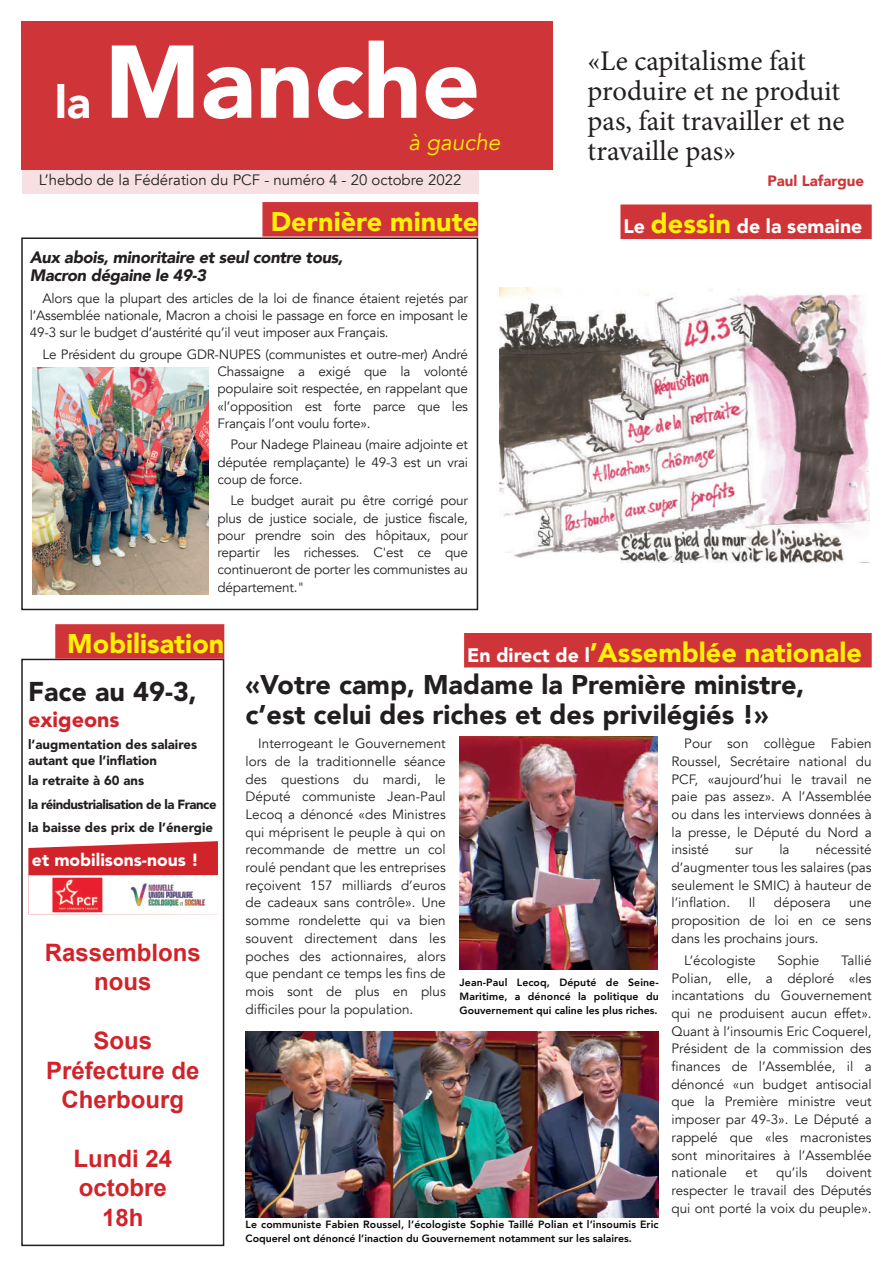
<style>
.page{position:relative;width:893px;height:1263px;background:#fff}
.page>*{position:absolute;margin:0;border:0;box-sizing:border-box;transform-origin:0 0}
.t1{font:900 102px "Avenir";color:#fff}
.t2{font:900 45px "Avenir";color:#fff}
.t3{font:28.5px/29.7px "Minion Pro";color:#231f20}
.t4{font:900 27px/30px "Avenir";color:#231f20}
.t5{font:900 27px "Avenir";color:#fff101}
.t6{font:700 24px/29.4px "Arial";color:#d1232a;text-align:center}
.t7{font:italic 22.5px "Avenir";color:#fff101}
.t8{font:900 21.6px "Avenir";color:#d1232a}
.t9{font:900 19.5px "Avenir";color:#fff}
.t10{font:900 17.55px "Avenir";color:#fff}
.t11{font:italic 900 16.5px/18.9px "Avenir";letter-spacing:-.02em;color:#231f20}
.t12{font:15px "Avenir";color:#231f20}
.t13{font:900 15px "Avenir";color:#cf3439}
.t14{font:13.5px/17.7px "Avenir";color:#231f20;text-align:justify}
.t15{font:900 13.2px/23.4px "Avenir";letter-spacing:-.02em;color:#231f20}
.t16{font:900 13.2px/15.8px "Avenir";color:#231f20}
.t17{font:800 10.5px/14px "Avenir";color:#080505}
.s1{font-size:27px;color:#fff101}
.s2{font-size:19.5px;color:#fff}
</style>
<div class="page">
<div style="left:21px;top:659px;width:203px;height:587px;border:2px solid #231f20"></div>
<img style="left:499px;top:287px;width:370px;height:276px">
<div style="left:21px;top:237px;width:457px;height:373px;border:2px solid #231f20"></div>
<div style="left:22px;top:170px;width:456px;height:24px;background:#f7e0e1"></div>
<div style="left:21px;top:21px;width:532px;height:149px;background:#cf3439"></div>
<img style="left:246px;top:1031px;width:413px;height:186px">
<div style="left:55px;top:624px;width:169px;height:35px;background:#cf3439"></div>
<div style="left:464px;top:633px;width:408px;height:34px;background:#cf3439"></div>
<div style="left:620px;top:204px;width:252px;height:35px;background:#cf3439"></div>
<div style="left:262px;top:202px;width:216px;height:35px;background:#cf3439"></div>
<svg style="left:28px;top:841px;width:190px;height:34px;background:#d53a40"></svg>
<img style="left:130px;top:882px;width:76px;height:25px">
<img style="left:52px;top:878px;width:50px;height:34px">
<img style="left:33px;top:368px;width:175px;height:226px">
<img style="left:459px;top:736px;width:199px;height:233px">
<h2 class="t2" style="left:55px;top:73px;width:37px">la</h2>
<h1 class="t1" style="left:104px;top:16px;width:377px">Manche</h1>
<h3 class="t7" style="left:409px;top:127px;width:93px">à gauche</h3>
<p class="t12" style="left:39px;top:170px;width:424px">L’hebdo de la Fédération du PCF - numéro 4 - 20 octobre 2022</p>
<h3 class="t3" style="left:588px;top:46px;width:259px">«Le capitalisme fait produire et ne produit pas, fait travailler et ne travaille pas»</h3>
<p class="t13" style="left:767px;top:171px;width:98px">Paul Lafargue</p>
<h3 class="t5" style="left:271px;top:204px;width:209px">Dernière minute</h3>
<h3 class="t9" style="left:623px;top:213px;width:240px">Le <span class="s1">dessin</span> de la semaine</h3>
<p class="t11" style="left:30px;top:248px;width:315px">Aux abois, minoritaire et seul contre tous,<br>Macron dégaine le 49-3</p>
<p class="t14" style="left:30px;top:290px;width:440px;line-height:17.2px;text-indent:13px">Alors que la plupart des articles de la loi de finance étaient rejetés par l’Assemblée nationale, Macron a choisi le passage en force en imposant le 49-3 sur le budget d’austérité qu’il veut imposer aux Français.</p>
<p class="t14" style="left:218px;top:346px;width:252px;line-height:17.2px;text-indent:-175px">Le Président du groupe GDR-NUPES (communistes et outre-mer) André Chassaigne a exigé que la volonté populaire soit respectée, en rappelant que «l’opposition est forte parce que les Français l’ont voulu forte».</p>
<p class="t14" style="left:218px;top:436px;width:252px;line-height:17.2px;text-indent:13px">Pour Nadege Plaineau (maire adjointe et députée remplaçante) le 49-3 est un vrai coup de force.</p>
<p class="t14" style="left:218px;top:492px;width:252px;line-height:17.2px;text-indent:13px">Le budget aurait pu être corrigé pour plus de justice sociale, de justice fiscale, pour prendre soin des hôpitaux, pour repartir les richesses. C'est ce que continueront de porter les communistes au département."</p>
<h3 class="t5" style="left:67px;top:626px;width:159px">Mobilisation</h3>
<h3 class="t5" style="left:467px;top:634px;width:396px"><span class="s2">En direct de l</span>’Assemblée nationale</h3>
<h3 class="t4" style="left:28px;top:679px;width:170px">Face au 49-3,</h3>
<h3 class="t8" style="left:28px;top:710px;width:93px">exigeons</h3>
<p class="t16" style="left:28px;top:738px;width:170px">l’augmentation des salaires autant que l’in昀ation</p>
<p class="t15" style="left:28px;top:770px;width:190px">la retraite à 60 ans<br>la réindustrialisation de la France la baisse des prix de l’énergie</p>
<p class="t10" style="left:32px;top:852px;width:169px">et mobilisons-nous !</p>
<h3 class="t6" style="left:45px;top:938px;width:158px">Rassemblons nous</h3>
<h3 class="t6" style="left:46px;top:1026px;width:155px">Sous<br>Préfecture de<br>Cherbourg</h3>
<h3 class="t6" style="left:73px;top:1144px;width:100px">Lundi 24 octobre<br>18h</h3>
<h3 class="t4" style="left:246px;top:671px;width:561px">«Votre camp, Madame la Première ministre, c’est celui des riches et des privilégiés !»</h3>
<p class="t14" style="left:246px;top:735px;width:202px;text-indent:13px">Interrogeant le Gouvernement lors de la traditionnelle séance des questions du mardi, le Député communiste Jean-Paul Lecoq a dénoncé «des Ministres qui méprisent le peuple à qui on recommande de mettre un col roulé pendant que les entreprises reçoivent 157 milliards d’euros de cadeaux sans contrôle». Une somme rondelette qui va bien souvent directement dans les poches des actionnaires, alors que pendant ce temps les fins de mois sont de plus en plus difficiles pour la population.</p>
<p class="t14" style="left:671px;top:735px;width:202px;text-indent:13px">Pour son collègue Fabien Roussel, Secrétaire national du PCF, «aujourd’hui le travail ne paie pas assez». A l’Assemblée ou dans les interviews données à la presse, le Député du Nord a insisté</p>
<p class="t14" style="left:735px;top:841px;width:19px">sur</p>
<p class="t14" style="left:779px;top:841px;width:12px">la</p>
<p class="t14" style="left:671px;top:841px;width:202px;text-indent:144px">nécessité d’augmenter tous les salaires (pas seulement le SMIC) à hauteur de l’inflation.</p>
<p class="t14" style="left:749px;top:894px;width:8px">Il</p>
<p class="t14" style="left:774px;top:894px;width:58px">déposera</p>
<p class="t14" style="left:671px;top:894px;width:202px;text-indent:178px">une proposition de loi en ce sens dans les prochains jours.</p>
<p class="t14" style="left:684px;top:952px;width:73px">L’écologiste</p>
<p class="t14" style="left:777px;top:952px;width:44px">Sophie</p>
<p class="t14" style="left:671px;top:952px;width:202px;text-indent:170px">Tallié Polian, elle, a déploré «les incantations du Gouvernement qui ne produisent aucun effet».<br>Quant à l’insoumis Eric Coquerel, Président de la commission des finances de l’Assemblée, il a dénoncé «un budget antisocial que la Première ministre veut imposer par 49-3». Le Député a rappelé que «les macronistes sont minoritaires à l’Assemblée nationale</p>
<p class="t17" style="left:459px;top:976px;width:201px;text-align:justify">Jean-Paul Lecoq, Député de Seine-Maritime, a dénoncé la politique du Gouvernement qui caline les plus riches.</p>
<p class="t14" style="left:671px;top:1164px;width:202px;text-indent:155px">doivent respecter le travail des Députés qui ont porté la voix du peuple».</p>
<p class="t14" style="left:746px;top:1164px;width:13px">et</p>
<p class="t14" style="left:776px;top:1164px;width:33px">qu’ils</p>
<p class="t17" style="left:246px;top:1218px;width:415px">Le communiste Fabien Roussel, l’écologiste Sophie Taillé Polian et l’insoumis Eric<br>Coquerel ont dénoncé l’inaction du Gouvernement notamment sur les salaires.</p>
</div>
